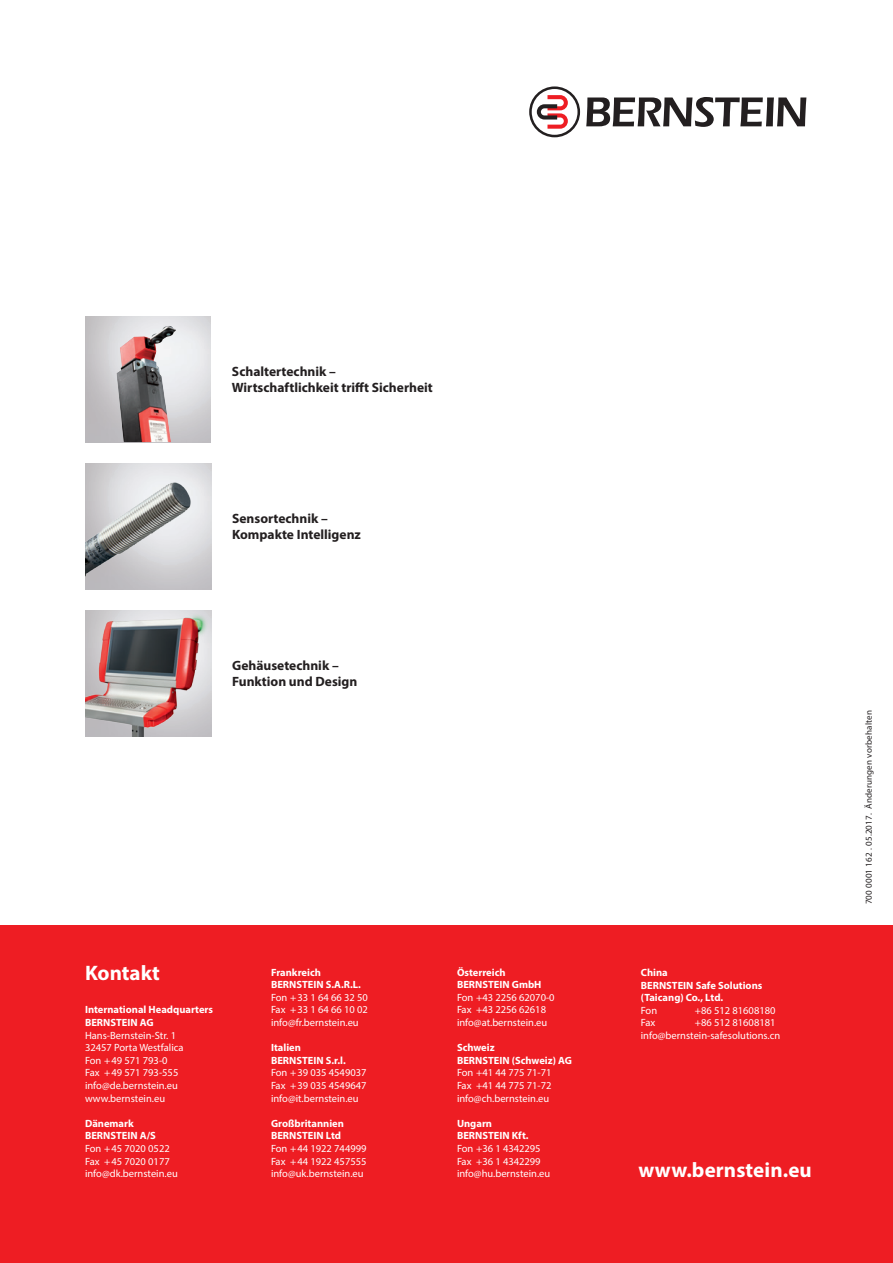
<style>
.page{position:relative;width:893px;height:1263px;background:#fff}
.page>*{position:absolute;margin:0;border:0;box-sizing:border-box;transform-origin:0 0}
.t1{font:700 21px "Myriad Pro";color:#fff}
.t2{font:700 13.5px/16.2px "Myriad Pro";color:#231f20}
.t3{font:10.5px "Myriad Pro";color:#fff}
.t4{font:700 10.5px/12.6px "Myriad Pro";color:#fff}
.t5{font:9px "Myriad Pro";letter-spacing:.02em;color:#231f20}
</style>
<div class="page">
<img style="left:85px;top:463px;width:126px;height:126px">
<img style="left:85px;top:610px;width:126px;height:126px">
<img style="left:116px;top:326px;width:60px;height:116px">
<div style="left:0;top:926px;width:893px;height:337px;background:#ee1d23"></div>
<svg style="left:586px;top:97px;width:221px;height:30px"></svg>
<svg style="left:529px;top:86px;width:51px;height:51px"></svg>
<p class="t2" style="left:232px;top:363px;width:202px">Schaltertechnik –<br>Wirtschaftlichkeit trifft Sicherheit</p>
<p class="t2" style="left:232px;top:510px;width:130px">Sensortechnik –<br>Kompakte Intelligenz</p>
<p class="t2" style="left:232px;top:657px;width:127px">Gehäusetechnik –<br>Funktion und Design</p>
<p class="t1" style="left:85px;top:959px;width:76px">Kontakt</p>
<p class="t4" style="left:85px;top:1003px;width:130px">International Headquarters<br>BERNSTEIN AG</p>
<p class="t3" style="left:85px;top:1028px;width:93px">Hans-Bernstein-Str. 1</p>
<p class="t3" style="left:85px;top:1041px;width:100px">32457 Porta Westfalica</p>
<p class="t3" style="left:85px;top:1054px;width:84px">Fon +49 571 793-0</p>
<p class="t3" style="left:85px;top:1066px;width:95px">Fax +49 571 793-555</p>
<p class="t3" style="left:85px;top:1079px;width:94px">info@de.bernstein.eu</p>
<p class="t3" style="left:85px;top:1091px;width:82px">www.bernstein.eu</p>
<p class="t4" style="left:85px;top:1116px;width:50px">Dänemark</p>
<p class="t4" style="left:85px;top:1129px;width:72px">BERNSTEIN A/S</p>
<p class="t3" style="left:85px;top:1142px;width:86px">Fon +45 7020 0522</p>
<p class="t3" style="left:85px;top:1154px;width:86px">Fax +45 7020 0177</p>
<p class="t3" style="left:85px;top:1167px;width:94px">info@dk.bernstein.eu</p>
<p class="t4" style="left:271px;top:965px;width:91px">Frankreich<br>BERNSTEIN S.A.R.L.</p>
<p class="t3" style="left:271px;top:991px;width:98px">Fon +33 1 64 66 32 50</p>
<p class="t3" style="left:271px;top:1003px;width:98px">Fax +33 1 64 66 10 02</p>
<p class="t3" style="left:271px;top:1016px;width:89px">info@fr.bernstein.eu</p>
<p class="t4" style="left:271px;top:1041px;width:76px">Italien<br>BERNSTEIN S.r.l.</p>
<p class="t3" style="left:271px;top:1066px;width:97px">Fon +39 035 4549037</p>
<p class="t3" style="left:271px;top:1079px;width:97px">Fax +39 035 4549647</p>
<p class="t3" style="left:271px;top:1091px;width:89px">info@it.bernstein.eu</p>
<p class="t4" style="left:271px;top:1116px;width:74px">Großbritannien<br>BERNSTEIN Ltd</p>
<p class="t3" style="left:271px;top:1142px;width:97px">Fon +44 1922 744999</p>
<p class="t3" style="left:271px;top:1154px;width:97px">Fax +44 1922 457555</p>
<p class="t3" style="left:271px;top:1167px;width:94px">info@uk.bernstein.eu</p>
<p class="t4" style="left:457px;top:965px;width:50px">Österreich</p>
<p class="t4" style="left:457px;top:978px;width:86px">BERNSTEIN GmbH</p>
<p class="t3" style="left:457px;top:991px;width:99px">Fon +43 2256 62070-0</p>
<p class="t3" style="left:457px;top:1003px;width:91px">Fax +43 2256 62618</p>
<p class="t3" style="left:457px;top:1016px;width:92px">info@at.bernstein.eu</p>
<p class="t4" style="left:457px;top:1041px;width:116px">Schweiz<br>BERNSTEIN (Schweiz) AG</p>
<p class="t3" style="left:457px;top:1066px;width:96px">Fon +41 44 775 71-71</p>
<p class="t3" style="left:457px;top:1079px;width:96px">Fax +41 44 775 71-72</p>
<p class="t3" style="left:457px;top:1091px;width:94px">info@ch.bernstein.eu</p>
<p class="t4" style="left:457px;top:1116px;width:37px">Ungarn</p>
<p class="t4" style="left:457px;top:1129px;width:73px">BERNSTEIN Kft.</p>
<p class="t3" style="left:457px;top:1142px;width:85px">Fon +36 1 4342295</p>
<p class="t3" style="left:457px;top:1154px;width:85px">Fax +36 1 4342299</p>
<p class="t3" style="left:457px;top:1167px;width:95px">info@hu.bernstein.eu</p>
<p class="t4" style="left:641px;top:966px;width:123px">China<br>BERNSTEIN Safe Solutions</p>
<p class="t4" style="left:641px;top:991px;width:84px">(Taicang) Co., Ltd.</p>
<p class="t3" style="left:641px;top:1004px;width:18px">Fon</p>
<p class="t3" style="left:695px;top:1004px;width:82px">+86 512 81608180</p>
<p class="t3" style="left:641px;top:1016px;width:16px">Fax</p>
<p class="t3" style="left:695px;top:1016px;width:82px">+86 512 81608181</p>
<p class="t3" style="left:641px;top:1029px;width:141px">info@bernstein-safesolutions.cn</p>
<p class="t1" style="left:641px;top:1156px;width:173px">www.bernstein.eu</p>
<p class="t5" style="left:863px;top:904px;width:196px;rotate:-90deg">700 0001 162 . 05.2017. Änderungen vorbehalten</p>
</div>
